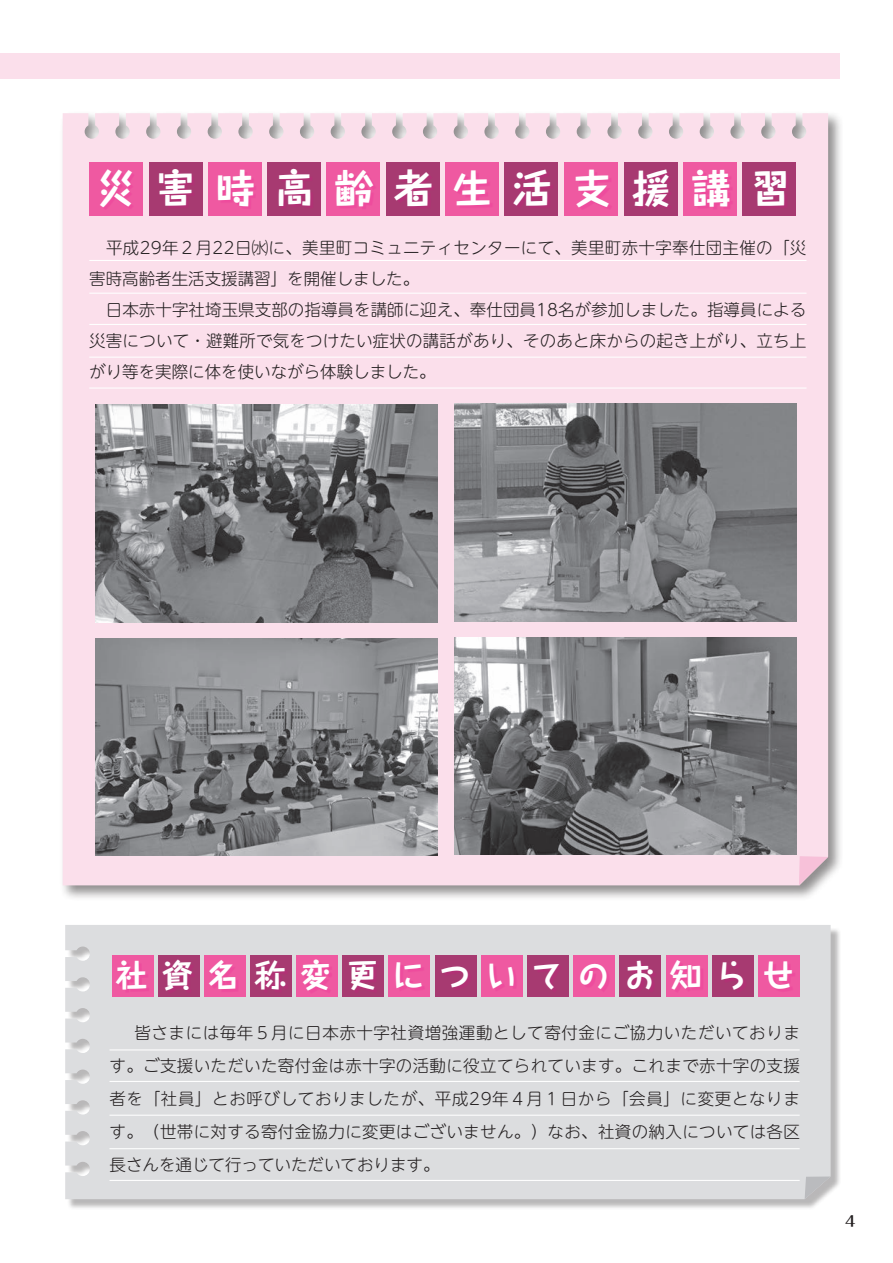
<style>
.page{position:relative;width:893px;height:1263px;background:#fff}
.page>*{position:absolute;margin:0;border:0;box-sizing:border-box;transform-origin:0 0}
.t1{font:700 39px "Taka Hand Std";letter-spacing:.525em;color:#fff}
.t2{font:700 31.5px "Taka Hand Std";letter-spacing:.465em;color:#fff}
.t3{font:300 16.5px/33px "UD Shin M Go Pro";letter-spacing:.01em;color:#231f20;text-align:justify}
.t4{font:13.8px "UD Typos 515 Std";color:#231f20}
</style>
<div class="page">
<div style="left:67px;top:926px;width:774px;height:284px;background:#231f20;opacity:.32"></div>
<div style="left:65px;top:925px;width:766px;height:274px;background:#dcdddf"></div>
<svg style="left:805px;top:1176px;width:26px;height:23px"></svg>
<div style="left:59px;top:110px;width:785px;height:791px;background:#231f20;opacity:.5"></div>
<div style="left:63px;top:113px;width:765px;height:772px;background:#fbdfeb"></div>
<svg style="left:799px;top:856px;width:29px;height:29px"></svg>
<img style="left:96px;top:405px;width:342px;height:217px">
<img style="left:96px;top:638px;width:342px;height:218px">
<img style="left:454px;top:404px;width:342px;height:217px">
<img style="left:454px;top:637px;width:342px;height:218px">
<hr style="left:109px;top:1049px;width:691px;height:1px;background:#fff">
<hr style="left:109px;top:1081px;width:691px;height:1px;background:#fff">
<hr style="left:109px;top:1115px;width:691px;height:1px;background:#fff">
<hr style="left:109px;top:1148px;width:691px;height:1px;background:#fff">
<hr style="left:109px;top:1180px;width:691px;height:1px;background:#fff">
<div style="left:0;top:53px;width:840px;height:26px;background:#fbdfeb"></div>
<div style="left:326px;top:162px;width:54px;height:54px;background:#ef59a1"></div>
<div style="left:564px;top:162px;width:54px;height:54px;background:#ef59a1"></div>
<div style="left:445px;top:162px;width:54px;height:54px;background:#ef59a1"></div>
<div style="left:683px;top:162px;width:54px;height:54px;background:#ef59a1"></div>
<div style="left:386px;top:162px;width:54px;height:54px;background:#a73a71"></div>
<div style="left:624px;top:162px;width:54px;height:54px;background:#a73a71"></div>
<div style="left:89px;top:162px;width:54px;height:54px;background:#ef59a1"></div>
<div style="left:208px;top:162px;width:54px;height:54px;background:#ef59a1"></div>
<div style="left:149px;top:162px;width:53px;height:54px;background:#a73a71"></div>
<div style="left:267px;top:162px;width:54px;height:54px;background:#a73a71"></div>
<div style="left:504px;top:162px;width:54px;height:54px;background:#a73a71"></div>
<div style="left:742px;top:162px;width:54px;height:54px;background:#a73a71"></div>
<div style="left:103px;top:171px;width:686px;height:39px;background:#ed028c;opacity:.15"></div>
<hr style="left:89px;top:260px;width:717px;height:1px;background:#fff">
<hr style="left:89px;top:324px;width:717px;height:1px;background:#fff">
<hr style="left:89px;top:293px;width:717px;height:1px;background:#fff">
<hr style="left:89px;top:357px;width:717px;height:1px;background:#fff">
<hr style="left:89px;top:387px;width:717px;height:2px;background:#fff">
<div style="left:112px;top:955px;width:41px;height:41px;background:#ef59a1"></div>
<div style="left:204px;top:955px;width:42px;height:41px;background:#ef59a1"></div>
<div style="left:158px;top:955px;width:42px;height:41px;background:#a73a71"></div>
<div style="left:250px;top:955px;width:42px;height:41px;background:#a73a71"></div>
<div style="left:296px;top:955px;width:42px;height:41px;background:#ef59a1"></div>
<div style="left:389px;top:955px;width:41px;height:41px;background:#ef59a1"></div>
<div style="left:343px;top:955px;width:41px;height:41px;background:#a73a71"></div>
<div style="left:435px;top:955px;width:42px;height:41px;background:#a73a71"></div>
<div style="left:481px;top:955px;width:42px;height:41px;background:#ef59a1"></div>
<div style="left:573px;top:955px;width:42px;height:41px;background:#ef59a1"></div>
<div style="left:527px;top:955px;width:42px;height:41px;background:#a73a71"></div>
<div style="left:619px;top:955px;width:42px;height:41px;background:#a73a71"></div>
<div style="left:666px;top:955px;width:41px;height:41px;background:#ef59a1"></div>
<div style="left:758px;top:955px;width:42px;height:41px;background:#ef59a1"></div>
<div style="left:712px;top:955px;width:42px;height:41px;background:#a73a71"></div>
<div style="left:119px;top:962px;width:676px;height:31px;background:#ed028c;opacity:.15"></div>
<div style="left:833px;top:1203px;width:34px;height:34px;background:#fff;border-radius:50%"></div>
<h1 class="t1" style="left:97px;top:161px;width:695px">災害時高齢者生活支援講習</h1>
<p class="t3" style="left:89px;top:232px;width:719px;line-height:30.8px;text-align:left">　平成29年２月22日㈬に、美里町コミュニティセンターにて、美里町赤十字奉仕団主催の「災害時高齢者生活支援講習」を開催しました。<br>　日本赤十字社埼玉県支部の指導員を講師に迎え、奉仕団員18名が参加しました。指導員による災害について・避難所で気をつけたい症状の講話があり、そのあと床からの起き上がり、立ち上がり等を実際に体を使いながら体験しました。</p>
<h2 class="t2" style="left:116px;top:953px;width:680px">社資名称変更についてのお知らせ</h2>
<p class="t3" style="left:109px;top:1015px;width:692px;text-indent:25px">皆さまには毎年５月に日本赤十字社資増強運動として寄付金にご協力いただいております。ご支援いただいた寄付金は赤十字の活動に役立てられています。これまで赤十字の支援者を「社員」とお呼びしておりましたが、平成29年４月１日から「会員」に変更となります。（世帯に対する寄付金協力に変更はございません。）なお、社資の納入については各区長さんを通じて行っていただいております。</p>
<p class="t4" style="left:845px;top:1209px;width:12px">4</p>
</div>
